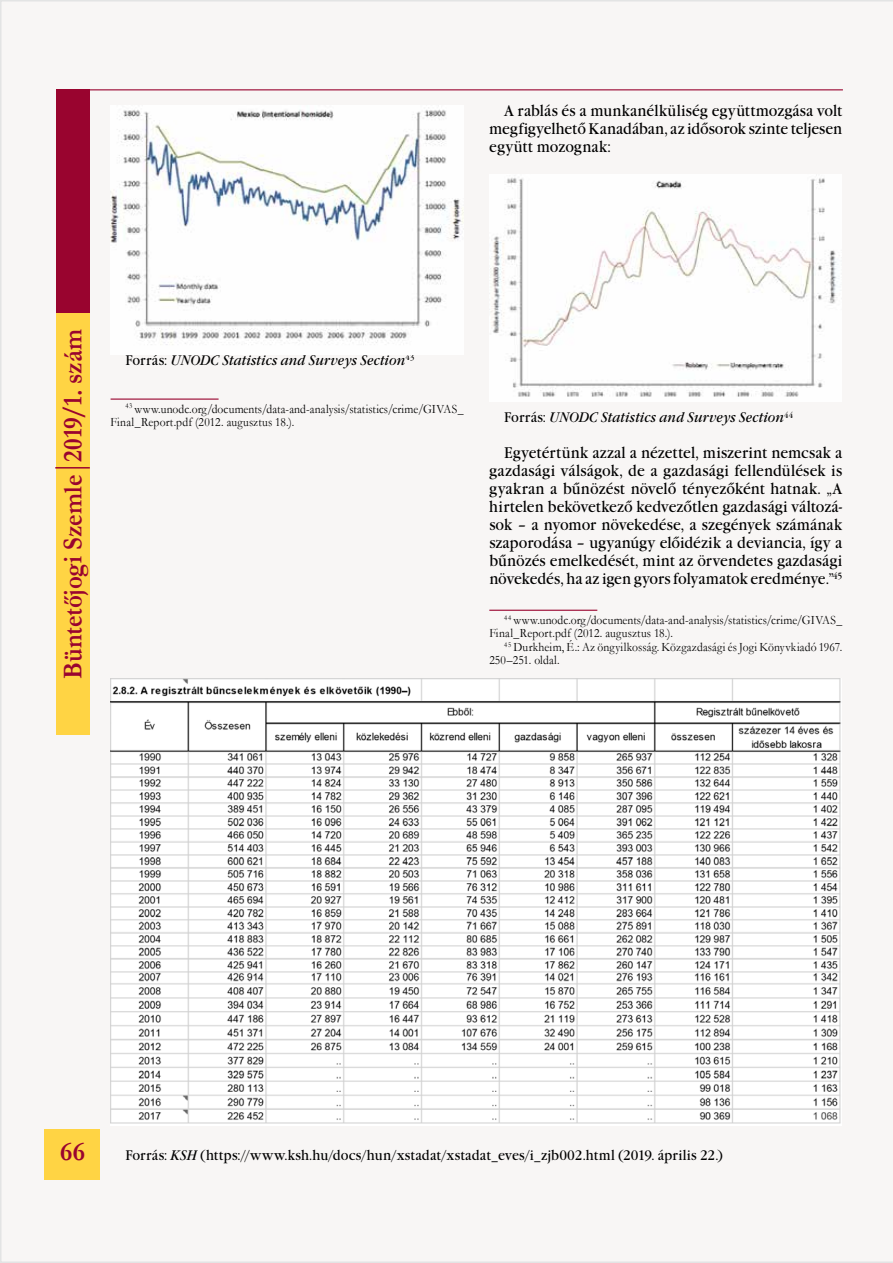
<style>
.page{position:relative;width:893px;height:1263px;background:#f8f6f5}
.page>*{position:absolute;margin:0;border:0;box-sizing:border-box;transform-origin:0 0}
.t1{font:700 27.3px "Garamond";letter-spacing:-.005em;color:#99042f;scale:.91 1}
.t2{font:700 27px "Garamond";color:#99042f}
.t3{font:16.05px/18px "Garamond PFL";color:#000;text-align:justify;scale:.91 1}
.t4{font:14.4px "Garamond PFL";letter-spacing:.01em;color:#000;scale:.91 1}
.t5{font:italic 14.4px "Garamond PFL";letter-spacing:.01em;color:#000;scale:.91 1}
.t6{font:12.9px/13.5px "Garamond";letter-spacing:.01em;color:#000;scale:.91 1}
.s1{font-style:normal}
.s2{font-style:italic}
</style>
<div class="page">
<div style="left:45px;top:1129px;width:55px;height:51px;background:#ffd444"></div>
<hr style="left:56px;top:89px;width:787px;height:1px;background:#99042f">
<div style="left:56px;top:311px;width:34px;height:424px;background:#ffd444"></div>
<div style="left:56px;top:90px;width:34px;height:223px;background:#99042f"></div>
<hr style="left:55px;top:467px;width:35px;height:1px;background:#99042f">
<hr style="left:111px;top:398px;width:108px;height:2px;background:#99042f">
<img style="left:111px;top:105px;width:353px;height:250px">
<img style="left:489px;top:174px;width:353px;height:227px">
<hr style="left:489px;top:610px;width:108px;height:1px;background:#99042f">
<img style="left:111px;top:679px;width:731px;height:446px">
<p class="t3" style="left:489px;top:102px;width:389px;text-indent:15px">A rablás és a munkanélküliség együttmozgása volt megfigyelhető Kanadában, az idősorok szinte teljesen együtt mozognak:</p>
<h1 class="t1" style="left:54px;top:679px;width:385px;rotate:-90deg">Büntetőjogi Szemle 2019/1. szám</h1>
<p class="t5" style="left:125px;top:352px;width:319px"><span class="s1">Forrás:</span> UNODC Statistics and Surveys Section<sup>43</sup></p>
<p class="t6" style="left:111px;top:401px;width:389px;text-indent:15px"><sup>43</sup> www.unodc.org/documents/data-and-analysis/statistics/crime/GIVAS_<br>Final_Report.pdf (2012. augusztus 18.).</p>
<p class="t5" style="left:504px;top:409px;width:319px"><span class="s1">Forrás:</span> UNODC Statistics and Surveys Section<sup>44</sup></p>
<p class="t3" style="left:489px;top:444px;width:389px;text-indent:15px">Egyetértünk azzal a nézettel, miszerint nemcsak a gazdasági válságok, de a gazdasági fellendülések is gyakran a bűnözést növelő tényezőként hatnak. „A hirtelen bekövetkező kedvezőtlen gazdasági változá&shy;sok – a nyomor növekedése, a szegények számának szaporodása – ugyanúgy előidézik a deviancia, így a bűnözés emelkedését, mint az örvendetes gazdasági növekedés, ha az igen gyors folyamatok eredménye.”<sup>45</sup></p>
<p class="t6" style="left:504px;top:613px;width:373px"><sup>4</sup> <sup>4</sup> www.unodc.org/documents/data-and-analysis/statistics/crime/GIVAS_</p>
<p class="t6" style="left:489px;top:626px;width:203px">Final_Report.pdf (2012. augusztus 18.).</p>
<p class="t6" style="left:504px;top:640px;width:373px"><sup>45</sup> Durkheim, É.: Az öngyilkosság. Közgazdasági és Jogi Könyvkiadó 1967.</p>
<p class="t6" style="left:489px;top:653px;width:79px">250–251. oldal.</p>
<p class="t2" style="left:60px;top:1133px;width:26px">66</p>
<p class="t4" style="left:125px;top:1147px;width:658px">Forrás: <span class="s2">KSH</span> (https://www.ksh.hu/docs/hun/xstadat/xstadat_eves/i_zjb002.html (2019. április 22.)</p>
</div>
